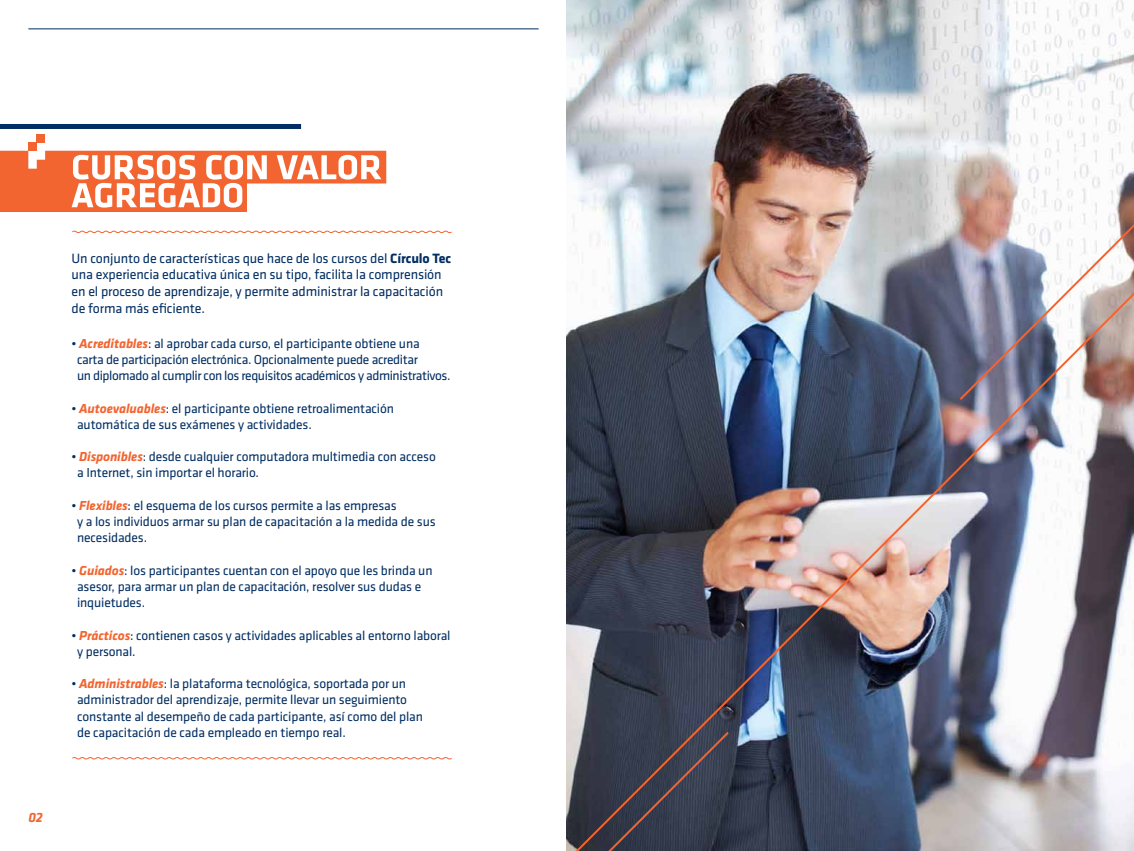
<style>
.page{position:relative;width:1134px;height:851px;background:#fff}
.page>*{position:absolute;margin:0;border:0;box-sizing:border-box;transform-origin:0 0}
.t1{font:14px/16.8px "Klavika";letter-spacing:-.01em;color:#002d62}
.t2{font:italic 700 14px "Klavika";color:#f26531}
.t3{font:13.5px/16.2px "Klavika";letter-spacing:-.01em;color:#002d62}
.s1{font-weight:700}
.s2{font-weight:700;font-style:italic;color:#f26531}
</style>
<div class="page">
<hr style="left:28px;top:28px;width:511px;height:1px;background:#002d62">
<img style="left:567px;top:0;width:567px;height:237px">
<div style="left:0;top:124px;width:301px;height:5px;background:#002d62"></div>
<svg style="left:72px;top:757px;width:334px;height:2px"></svg>
<img style="left:566px;top:237px;width:568px;height:613px">
<img style="left:957px;top:180px;width:177px;height:222px">
<svg style="left:406px;top:729px;width:325px;height:121px"></svg>
<div style="left:0;top:179px;width:247px;height:32px;background:#f26531"></div>
<div style="left:37px;top:134px;width:8px;height:8px;background:#f26531"></div>
<div style="left:28px;top:142px;width:9px;height:9px;background:#f26531"></div>
<svg style="left:0;top:151px;width:386px;height:56px"></svg>
<svg style="left:72px;top:230px;width:380px;height:3px"></svg>
<p class="t2" style="left:28px;top:807px;width:16px">02</p>
<p class="t1" style="left:72px;top:249px;width:381px">Un conjunto de características que hace de los cursos del <span class="s1">Círculo Tec </span>una experiencia educativa única en su tipo, facilita la comprensión en el proceso de aprendizaje, y permite administrar la capacitación de forma más eficiente.</p>
<p class="t3" style="left:77px;top:334px;width:375px;text-indent:-6px">• <span class="s2">Acreditables</span>: al aprobar cada curso, el participante obtiene una<br>carta de participación electrónica. Opcionalmente puede acreditar<br>un diplomado al cumplir con los requisitos académicos y administrativos.</p>
<p class="t3" style="left:77px;top:399px;width:318px;text-indent:-6px">• <span class="s2">Autoevaluables</span>: el participante obtiene retroalimentación automática de sus exámenes y actividades.</p>
<p class="t3" style="left:77px;top:448px;width:360px;text-indent:-6px">• <span class="s2">Disponibles</span>: desde cualquier computadora multimedia con acceso a Internet, sin importar el horario.</p>
<p class="t3" style="left:77px;top:496px;width:360px;text-indent:-6px">• <span class="s2">Flexibles</span>: el esquema de los cursos permite a las empresas<br>y a los individuos armar su plan de capacitación a la medida de sus necesidades.</p>
<p class="t3" style="left:77px;top:561px;width:357px;text-indent:-6px">• <span class="s2">Guiados</span>: los participantes cuentan con el apoyo que les brinda un asesor, para armar un plan de capacitación, resolver sus dudas e inquietudes.</p>
<p class="t3" style="left:77px;top:626px;width:375px;text-indent:-6px">• <span class="s2">Prácticos</span>: contienen casos y actividades aplicables al entorno laboral y personal.</p>
<p class="t3" style="left:77px;top:675px;width:347px;text-indent:-6px">• <span class="s2">Administrables</span>: la plataforma tecnológica, soportada por un administrador del aprendizaje, permite llevar un seguimiento constante al desempeño de cada participante, así como del plan de capacitación de cada empleado en tiempo real.</p>
</div>
